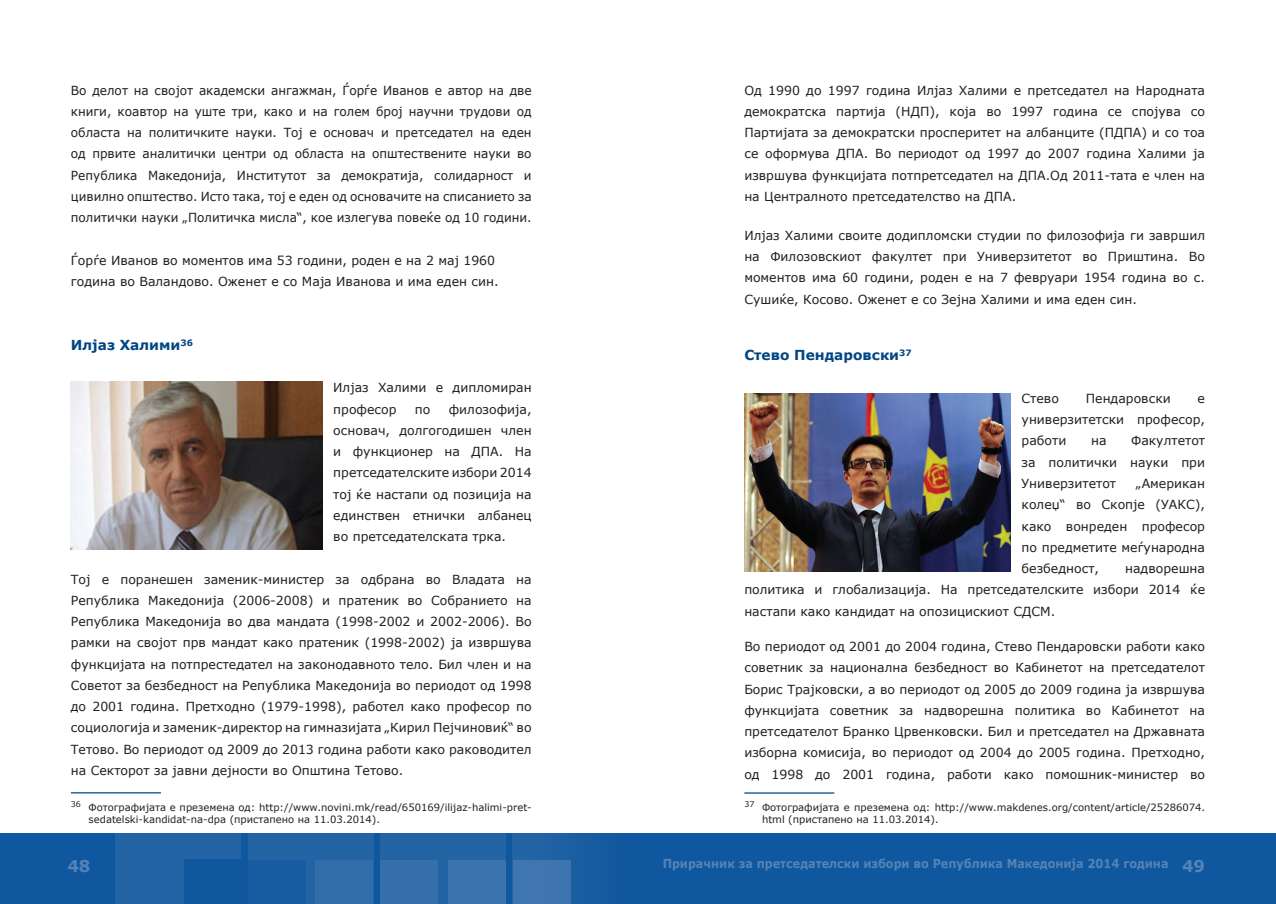
<style>
.page{position:relative;width:1276px;height:904px;background:#fff}
.page>*{position:absolute;margin:0;border:0;box-sizing:border-box;transform-origin:0 0}
.t1{font:700 16.25px "Verdana";color:#5483b7}
.t2{font:700 13.75px "Verdana";color:#004684}
.t3{font:12.5px/21.2px "Verdana";color:#231f20;text-align:justify}
.t4{font:700 12.38px "Verdana";color:#5483b7;scale:.91 1}
.t5{font:10px/12px "Verdana";color:#231f20}
.s1{font-size:16.25px}
</style>
<div class="page">
<div style="left:638px;top:833px;width:638px;height:71px;background:#0f579e"></div>
<div style="left:0;top:833px;width:638px;height:71px;background:#0f579e"></div>
<div style="left:116px;top:833px;width:125px;height:71px;background:#2364a5"></div>
<div style="left:248px;top:833px;width:125px;height:71px;background:#2364a5"></div>
<div style="left:380px;top:833px;width:126px;height:71px;background:#2364a5"></div>
<div style="left:513px;top:833px;width:125px;height:71px;background:#175ca0"></div>
<div style="left:248px;top:859px;width:58px;height:45px;background:#185ca1"></div>
<div style="left:184px;top:859px;width:57px;height:45px;background:#0f579e"></div>
<div style="left:315px;top:859px;width:58px;height:45px;background:#316daa"></div>
<div style="left:448px;top:859px;width:58px;height:45px;background:#3b73ad"></div>
<div style="left:513px;top:859px;width:57px;height:45px;background:#3f76af"></div>
<div style="left:380px;top:859px;width:58px;height:45px;background:#3670ac"></div>
<hr style="left:71px;top:792px;width:90px;height:1px;background:#004684">
<hr style="left:744px;top:792px;width:90px;height:1px;background:#004684">
<img style="left:744px;top:393px;width:266px;height:178px">
<img style="left:71px;top:381px;width:251px;height:169px">
<p class="t3" style="left:71px;top:79px;width:462px">Во делот на својот академски ангажман, Ѓорѓе Иванов е автор на две книги, коавтор на уште три, како и на голем број научни трудови од областа на политичките науки. Тој е основач и претседател на еден од првите аналитички центри од областа на општествените науки во Република Македонија, Институтот за демократија, солидарност и цивилно општество. Исто така, тој е еден од основачите на списанието за политички науки „Политичка мисла“, кое излегува повеќе од 10 години.</p>
<p class="t3" style="left:71px;top:249px;width:429px">Ѓорѓе Иванов во моментов има 53 години, роден е на 2 мај 1960 година во Валандово. Оженет е со Маја Иванова и има еден син.</p>
<p class="t2" style="left:71px;top:335px;width:130px">Илјаз Халими<sup>36</sup><sup>2</sup></p>
<p class="t3" style="left:333px;top:377px;width:200px">Илјаз Халими е дипломиран професор</p>
<p class="t3" style="left:333px;top:398px;width:200px;text-indent:115px">филозофија, основач, долгогодишен член и функционер на ДПА. На претседателските избори 2014 тој ќе настапи од позиција на единствен етнички албанец во претседателската трка.</p>
<p class="t3" style="left:71px;top:568px;width:462px">Тој е поранешен заменик-министер за одбрана во Владата на Република Македонија (2006-2008) и пратеник во Собранието на Република Македонија во два мандата (1998-2002 и 2002-2006). Во рамки на својот прв мандат како пратеник (1998-2002) ја извршува функцијата на потпрестедател на законодавното тело. Бил член и на Советот за безбедност на Република Македонија во периодот од 1998 до 2001 година. Претходно (1979-1998), работел како професор по социологија и заменик-директор на гимназијата „Кирил Пејчиновиќ“ во Тетово. Во периодот од 2009 до 2013 година работи како раководител на Секторот за јавни дејности во Општина Тетово.</p>
<p class="t5" style="left:89px;top:801px;width:444px;text-indent:-18px"><sup>36</sup> Фотографијата е преземена од: http://www.novini.mk/read/650169/ilijaz-halimi-pret&shy;sedatelski-kandidat-na-dpa (пристапено на 11.03.2014).</p>
<p class="t3" style="left:415px;top:398px;width:17px">по</p>
<p class="t3" style="left:744px;top:79px;width:462px">Од 1990 до 1997 година Илјаз Халими е претседател на Народната демократска партија (НДП), која во 1997 година се спојува со Партијата за демократски просперитет на албанците (ПДПА) и со тоа се оформува ДПА. Во периодот од 1997 до 2007 година Халими ја извршува функцијата потпретседател на ДПА.Од 2011-тата е член на на Централното претседателство на ДПА.</p>
<p class="t3" style="left:744px;top:225px;width:462px">Илјаз Халими своите додипломски студии по филозофија ги завршил на Филозовскиот факултет при Универзитетот во Приштина. Во моментов има 60 години, роден е на 7 февруари 1954 година во с.<br>Сушиќе, Косово. Оженет е со Зејна Халими и има еден син.</p>
<p class="t2" style="left:744px;top:345px;width:175px">Стево Пендаровски<sup>37</sup><sup>3</sup></p>
<p class="t3" style="left:1021px;top:387px;width:39px">Стево</p>
<p class="t3" style="left:1085px;top:387px;width:86px">Пендаровски</p>
<p class="t3" style="left:1021px;top:387px;width:185px;text-indent:176px">е универзитетски професор, работи</p>
<p class="t3" style="left:1021px;top:430px;width:185px;text-indent:110px">Факултетот за политички науки при Универзитетот</p>
<p class="t3" style="left:1091px;top:430px;width:17px">на</p>
<p class="t3" style="left:1021px;top:472px;width:185px;text-indent:114px">„Американ колеџ“ во Скопје (УАКС), како вонреден професор по предметите меѓународна безбедност,</p>
<p class="t3" style="left:744px;top:557px;width:462px;text-indent:381px">надворешна политика и глобализација. На претседателските избори 2014 ќе настапи како кандидат на опозицискиот СДСМ.</p>
<p class="t3" style="left:744px;top:635px;width:462px">Во периодот од 2001 до 2004 година, Стево Пендаровски работи како советник за национална безбедност во Кабинетот на претседателот Борис Трајковски, а во периодот од 2005 до 2009 година ја извршува функцијата советник за надворешна политика во Кабинетот на претседателот Бранко Црвенковски. Бил и претседател на Државната изборна комисија, во периодот од 2004 до 2005 година. Претходно, од 1998 до 2001 година, работи како помошник-министер во</p>
<p class="t5" style="left:762px;top:801px;width:444px;text-indent:-18px"><sup>37</sup> Фотографијата е преземена од: http://www.makdenes.org/content/article/25286074. html (пристапено на 11.03.2014).</p>
<h1 class="t1" style="left:67px;top:854px;width:25px">48</h1>
<p class="t4" style="left:662px;top:855px;width:597px">Прирачник за претседателски избори во Република Македонија 2014 година <span class="s1">49</span></p>
</div>
